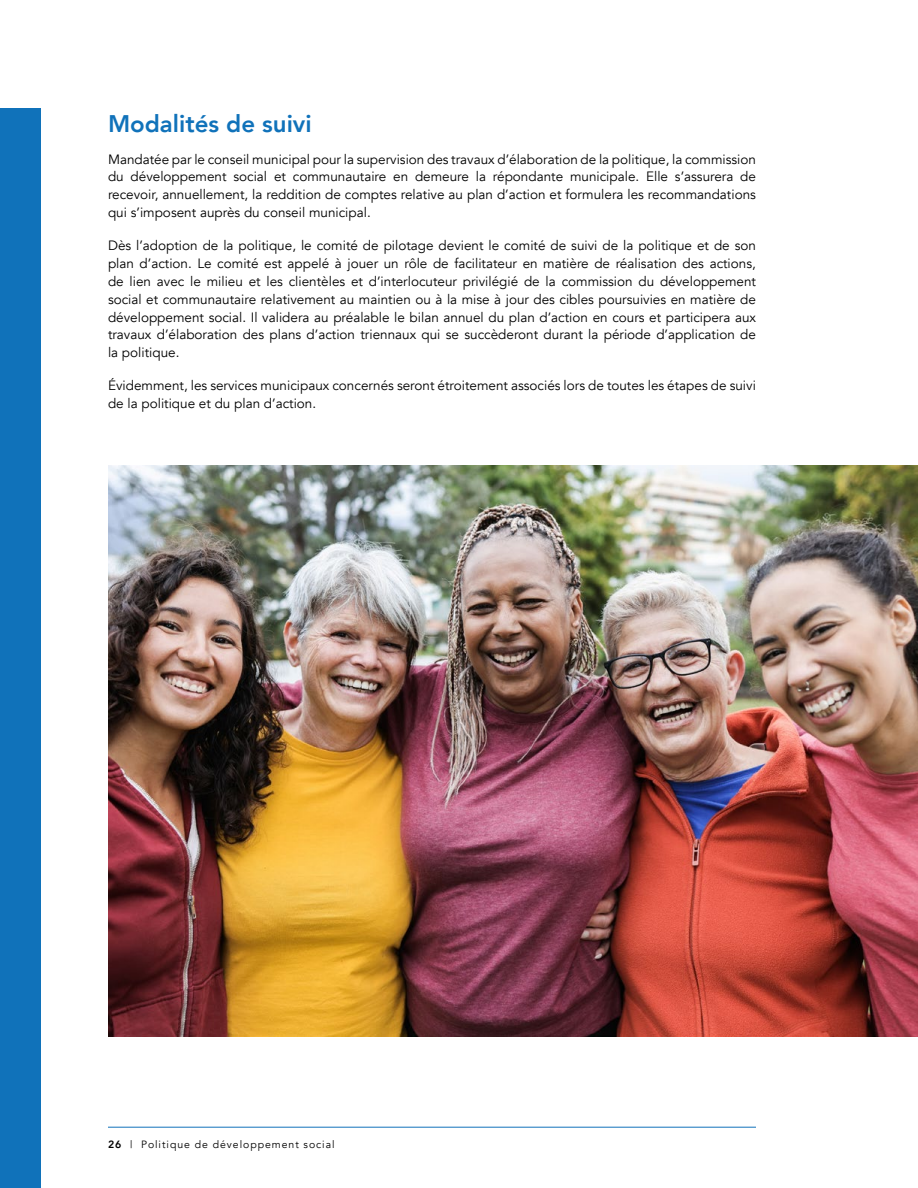
<style>
.page{position:relative;width:918px;height:1188px;background:#fff}
.page>*{position:absolute;margin:0;border:0;box-sizing:border-box;transform-origin:0 0}
.t1{font:800 24px "Avenir";color:#1072ba}
.t2{font:13.5px/18px "Avenir";color:#000;text-align:justify}
.t3{font:10.5px "Avenir";letter-spacing:.09em;color:#000}
.s1{font-weight:800}
</style>
<div class="page">
<div style="left:0;top:108px;width:41px;height:1080px;background:#1072ba"></div>
<hr style="left:108px;top:1127px;width:648px;height:1px;background:#1072ba">
<img style="left:108px;top:465px;width:810px;height:572px">
<h1 class="t1" style="left:108px;top:105px;width:205px">Modalités de suivi</h1>
<p class="t2" style="left:108px;top:150px;width:650px">Mandatée par le conseil municipal pour la supervision des travaux d’élaboration de la politique, la commission du développement social et communautaire en demeure la répondante municipale. Elle s’assurera de recevoir, annuellement, la reddition de comptes relative au plan d’action et formulera les recommandations qui s’imposent auprès du conseil municipal.</p>
<p class="t2" style="left:108px;top:236px;width:650px">Dès l’adoption de la politique, le comité de pilotage devient le comité de suivi de la politique et de son plan d’action. Le comité est appelé à jouer un rôle de facilitateur en matière de réalisation des actions, de lien avec le milieu et les clientèles et d’interlocuteur privilégié de la commission du développement social et communautaire relativement au maintien ou à la mise à jour des cibles poursuivies en matière de développement social. Il validera au préalable le bilan annuel du plan d’action en cours et participera aux travaux d’élaboration des plans d’action triennaux qui se succèderont durant la période d’application de la politique.</p>
<p class="t2" style="left:108px;top:376px;width:649px">Évidemment, les services municipaux concernés seront étroitement associés lors de toutes les étapes de suivi de la politique et du plan d’action.</p>
<p class="t3" style="left:108px;top:1138px;width:228px"><span class="s1">26</span> | Politique de développement social</p>
</div>
